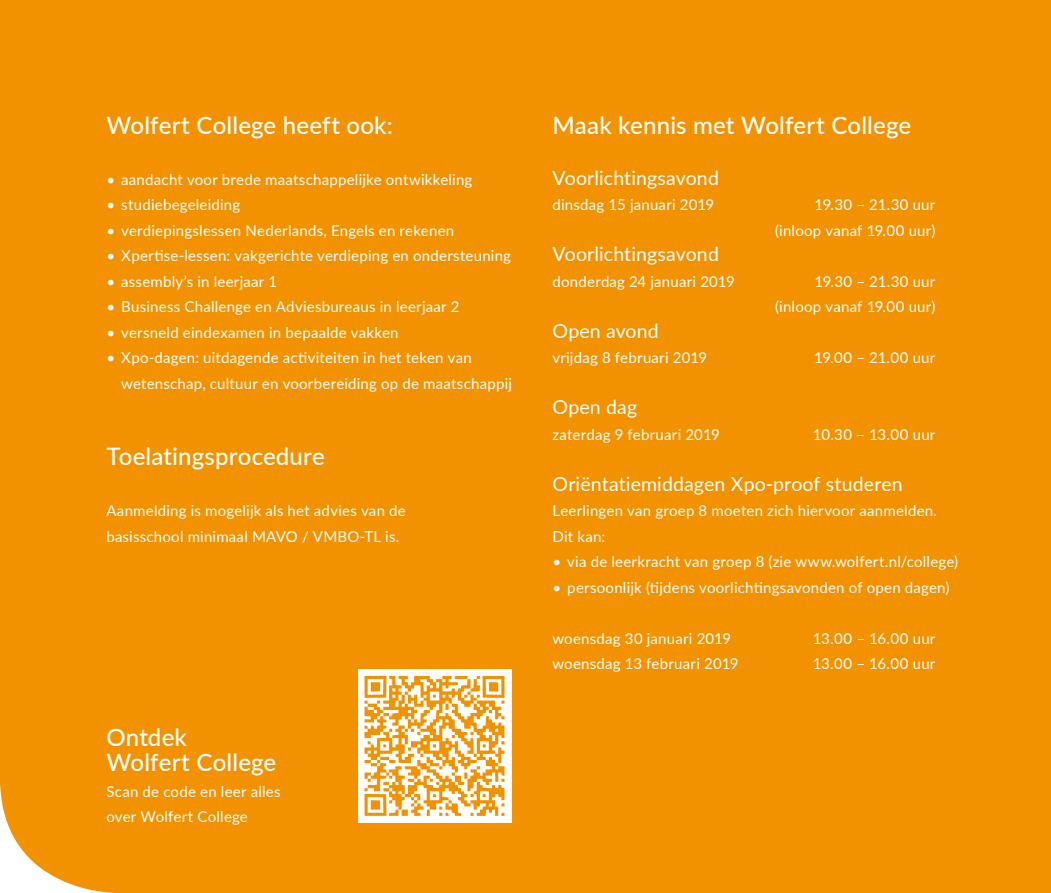
<style>
.page{position:relative;width:1051px;height:893px;background:#fff}
.page>*{position:absolute;margin:0;border:0;box-sizing:border-box;transform-origin:0 0}
.t1{font:500 24px/25.5px "Lato";letter-spacing:.01em;color:#fff}
.t2{font:19.5px "Lato";letter-spacing:.005em;color:#fff}
.t3{font:15px/25.5px "Lato";letter-spacing:.015em;color:#fff}
</style>
<div class="page">
<div style="left:0;top:0;width:1050px;height:893px;background:#f39200"></div>
<div style="left:358px;top:669px;width:153px;height:153px;background:#fff"></div>
<svg style="left:364px;top:676px;width:140px;height:140px"></svg>
<img style="left:1050px;top:0;width:1px;height:893px">
<h1 class="t1" style="left:106px;top:111px;width:288px">Wolfert College heeft ook:</h1>
<p class="t3" style="left:106px;top:166px;width:367px">• aandacht voor brede maatschappelijke ontwikkeling</p>
<p class="t3" style="left:106px;top:192px;width:135px">• studiebegeleiding</p>
<p class="t3" style="left:106px;top:217px;width:349px">• verdiepingslessen Nederlands, Engels en rekenen</p>
<p class="t3" style="left:106px;top:243px;width:406px">• Xpertise-lessen: vakgerichte verdieping en ondersteuning</p>
<p class="t3" style="left:106px;top:268px;width:172px">• assembly’s in leerjaar 1</p>
<p class="t3" style="left:106px;top:294px;width:354px">• Business Challenge en Adviesbureaus in leerjaar 2</p>
<p class="t3" style="left:106px;top:319px;width:294px">• versneld eindexamen in bepaalde vakken</p>
<p class="t3" style="left:121px;top:345px;width:392px;text-indent:-15px">• Xpo-dagen: uitdagende activiteiten in het teken van wetenschap, cultuur en voorbereiding op de maatschappij</p>
<h1 class="t1" style="left:106px;top:443px;width:220px">Toelatingsprocedure</h1>
<p class="t3" style="left:106px;top:498px;width:301px">Aanmelding is mogelijk als het advies van de basisschool minimaal MAVO / VMBO-TL is.</p>
<h1 class="t1" style="left:106px;top:723px;width:171px">Ontdek<br>Wolfert College</h1>
<p class="t3" style="left:106px;top:778px;width:176px">Scan de code en leer alles over Wolfert College</p>
<h1 class="t1" style="left:552px;top:111px;width:360px">Maak kennis met Wolfert College</h1>
<h2 class="t2" style="left:552px;top:164px;width:168px">Voorlichtingsavond</h2>
<p class="t3" style="left:552px;top:192px;width:163px">dinsdag 15 januari 2019</p>
<p class="t3" style="left:774px;top:192px;width:162px;text-align:right">19.30 – 21.30 uur (inloop vanaf 19.00 uur)</p>
<h2 class="t2" style="left:552px;top:240px;width:168px">Voorlichtingsavond</h2>
<p class="t3" style="left:552px;top:268px;width:184px">donderdag 24 januari 2019</p>
<p class="t3" style="left:774px;top:268px;width:162px;text-align:right">19.30 – 21.30 uur (inloop vanaf 19.00 uur)</p>
<h2 class="t2" style="left:552px;top:317px;width:108px">Open avond</h2>
<p class="t3" style="left:552px;top:345px;width:156px">vrijdag 8 februari 2019</p>
<p class="t3" style="left:814px;top:345px;width:122px">19.00 – 21.00 uur</p>
<h2 class="t2" style="left:552px;top:393px;width:86px">Open dag</h2>
<p class="t3" style="left:552px;top:421px;width:169px">zaterdag 9 februari 2019</p>
<p class="t3" style="left:812px;top:421px;width:124px">10.30 – 13.00 uur</p>
<h2 class="t2" style="left:552px;top:470px;width:352px">Oriëntatiemiddagen Xpo-proof studeren</h2>
<p class="t3" style="left:552px;top:498px;width:386px">Leerlingen van groep 8 moeten zich hiervoor aanmelden.<br>Dit kan:</p>
<p class="t3" style="left:552px;top:549px;width:407px">• via de leerkracht van groep 8 (zie www.wolfert.nl/college)</p>
<p class="t3" style="left:552px;top:574px;width:398px">• persoonlijk (tijdens voorlichtingsavonden of open dagen)</p>
<p class="t3" style="left:552px;top:625px;width:180px">woensdag 30 januari 2019</p>
<p class="t3" style="left:812px;top:625px;width:124px">13.00 – 16.00 uur</p>
<p class="t3" style="left:552px;top:651px;width:188px">woensdag 13 februari 2019</p>
<p class="t3" style="left:812px;top:651px;width:124px">13.00 – 16.00 uur</p>
</div>
